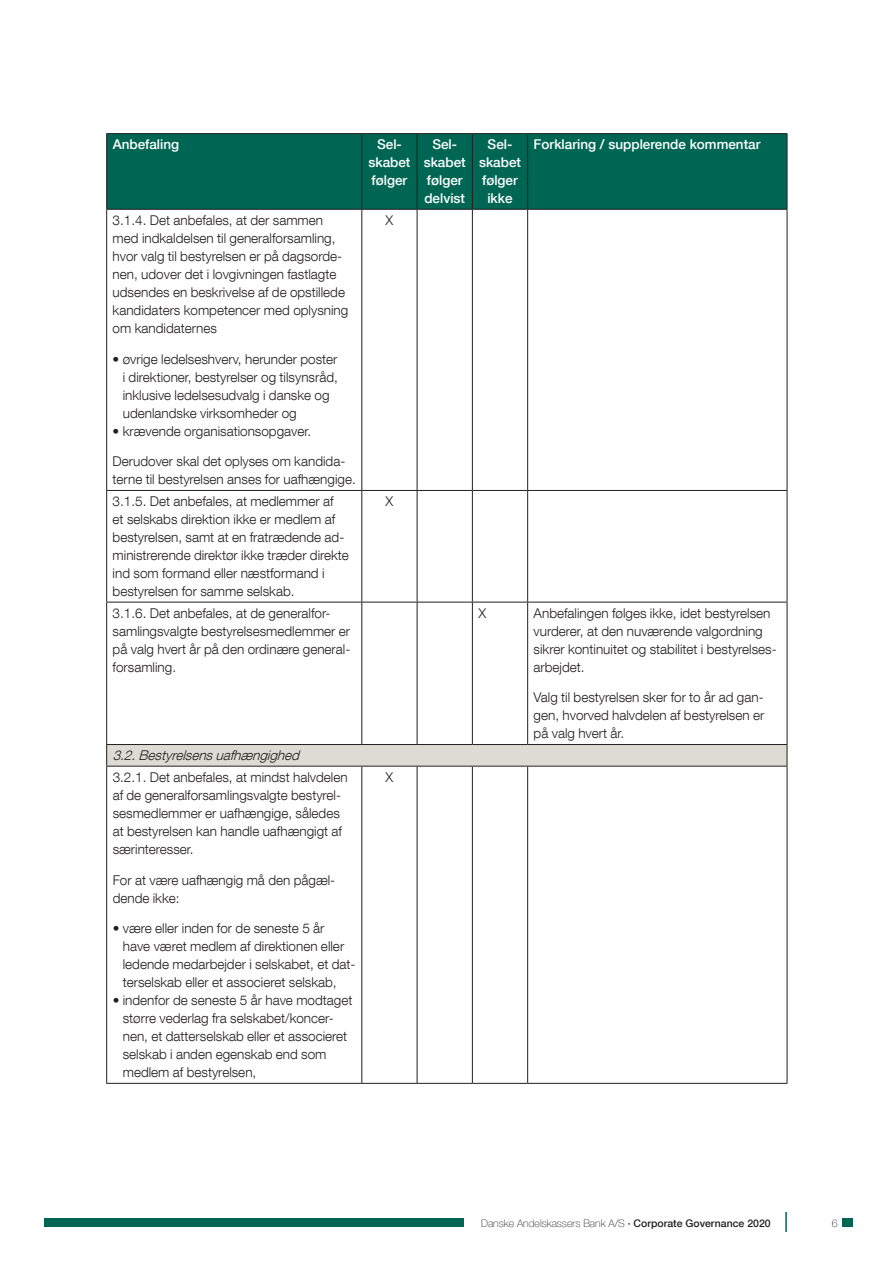
<style>
.page{position:relative;width:893px;height:1263px;background:#fff}
.page>*{position:absolute;margin:0;border:0;box-sizing:border-box;transform-origin:0 0}
.t1{font:300 13.5px/18px "Helvetica Neue LT Com";color:#231f20}
.t2{font:500 13.5px/18px "Helvetica Neue LT Com";color:#fff;text-align:center}
.t3{font:italic 300 13.5px "Helvetica Neue LT Com";color:#231f20}
.t4{font:100 10.5px "Helvetica Neue LT Com";color:#231f20}
.s1{font-weight:500}
</style>
<div class="page">
<hr style="left:785px;top:1212px;width:2px;height:20px;background:#006654">
<div style="left:44px;top:1218px;width:419px;height:9px;background:#006654"></div>
<div style="left:842px;top:1218px;width:11px;height:9px;background:#006654"></div>
<div style="left:107px;top:134px;width:680px;height:75px;background:#006654"></div>
<div style="left:107px;top:744px;width:680px;height:22px;background:#dcdcd4"></div>
<hr style="left:106px;top:210px;width:1px;height:280px;background:#231f20">
<hr style="left:361px;top:210px;width:1px;height:280px;background:#231f20">
<hr style="left:417px;top:210px;width:1px;height:280px;background:#231f20">
<hr style="left:472px;top:210px;width:1px;height:280px;background:#231f20">
<hr style="left:527px;top:210px;width:1px;height:280px;background:#231f20">
<hr style="left:787px;top:210px;width:1px;height:280px;background:#231f20">
<hr style="left:106px;top:490px;width:256px;height:1px;background:#231f20">
<hr style="left:106px;top:491px;width:1px;height:111px;background:#231f20">
<hr style="left:362px;top:490px;width:55px;height:1px;background:#231f20">
<hr style="left:361px;top:491px;width:1px;height:111px;background:#231f20">
<hr style="left:417px;top:490px;width:55px;height:1px;background:#231f20">
<hr style="left:417px;top:491px;width:1px;height:111px;background:#231f20">
<hr style="left:472px;top:490px;width:56px;height:1px;background:#231f20">
<hr style="left:472px;top:491px;width:1px;height:111px;background:#231f20">
<hr style="left:528px;top:490px;width:259px;height:1px;background:#231f20">
<hr style="left:527px;top:491px;width:1px;height:111px;background:#231f20">
<hr style="left:787px;top:491px;width:1px;height:111px;background:#231f20">
<hr style="left:106px;top:602px;width:256px;height:1px;background:#231f20">
<hr style="left:106px;top:602px;width:1px;height:142px;background:#231f20">
<hr style="left:362px;top:602px;width:55px;height:1px;background:#231f20">
<hr style="left:361px;top:602px;width:1px;height:142px;background:#231f20">
<hr style="left:417px;top:602px;width:55px;height:1px;background:#231f20">
<hr style="left:417px;top:602px;width:1px;height:142px;background:#231f20">
<hr style="left:472px;top:602px;width:56px;height:1px;background:#231f20">
<hr style="left:472px;top:602px;width:1px;height:142px;background:#231f20">
<hr style="left:528px;top:602px;width:259px;height:1px;background:#231f20">
<hr style="left:527px;top:602px;width:1px;height:142px;background:#231f20">
<hr style="left:787px;top:602px;width:1px;height:142px;background:#231f20">
<hr style="left:106px;top:744px;width:256px;height:1px;background:#231f20">
<svg style="left:106px;top:745px;width:1px;height:21px"></svg>
<hr style="left:362px;top:744px;width:55px;height:1px;background:#231f20">
<hr style="left:417px;top:744px;width:55px;height:1px;background:#231f20">
<hr style="left:472px;top:744px;width:56px;height:1px;background:#231f20">
<hr style="left:528px;top:744px;width:259px;height:1px;background:#231f20">
<svg style="left:787px;top:745px;width:1px;height:21px"></svg>
<hr style="left:106px;top:766px;width:256px;height:1px;background:#231f20">
<hr style="left:106px;top:766px;width:1px;height:317px;background:#231f20">
<hr style="left:362px;top:766px;width:55px;height:1px;background:#231f20">
<hr style="left:361px;top:766px;width:1px;height:317px;background:#231f20">
<hr style="left:417px;top:766px;width:55px;height:1px;background:#231f20">
<hr style="left:417px;top:766px;width:1px;height:317px;background:#231f20">
<hr style="left:472px;top:766px;width:56px;height:1px;background:#231f20">
<hr style="left:472px;top:766px;width:1px;height:317px;background:#231f20">
<hr style="left:528px;top:766px;width:259px;height:1px;background:#231f20">
<hr style="left:527px;top:766px;width:1px;height:317px;background:#231f20">
<hr style="left:787px;top:766px;width:1px;height:317px;background:#231f20">
<hr style="left:106px;top:1083px;width:256px;height:1px;background:#231f20">
<hr style="left:362px;top:1083px;width:55px;height:1px;background:#231f20">
<hr style="left:417px;top:1083px;width:55px;height:1px;background:#231f20">
<hr style="left:472px;top:1083px;width:56px;height:1px;background:#231f20">
<hr style="left:528px;top:1083px;width:259px;height:1px;background:#231f20">
<hr style="left:106px;top:133px;width:256px;height:1px;background:#231f20">
<hr style="left:106px;top:134px;width:1px;height:75px;background:#231f20">
<hr style="left:362px;top:133px;width:55px;height:1px;background:#231f20">
<hr style="left:361px;top:134px;width:1px;height:75px;background:#231f20">
<hr style="left:417px;top:133px;width:55px;height:1px;background:#231f20">
<hr style="left:417px;top:134px;width:1px;height:75px;background:#231f20">
<hr style="left:472px;top:133px;width:56px;height:1px;background:#231f20">
<hr style="left:472px;top:134px;width:1px;height:75px;background:#231f20">
<hr style="left:528px;top:133px;width:259px;height:1px;background:#231f20">
<hr style="left:527px;top:134px;width:1px;height:75px;background:#231f20">
<hr style="left:787px;top:134px;width:1px;height:75px;background:#231f20">
<hr style="left:106px;top:209px;width:256px;height:1px;background:#231f20">
<hr style="left:362px;top:209px;width:55px;height:1px;background:#231f20">
<hr style="left:417px;top:209px;width:55px;height:1px;background:#231f20">
<hr style="left:472px;top:209px;width:56px;height:1px;background:#231f20">
<hr style="left:528px;top:209px;width:259px;height:1px;background:#231f20">
<p class="t2" style="left:113px;top:135px;width:68px">Anbefaling</p>
<p class="t2" style="left:368px;top:135px;width:44px">Sel&shy;skabet følger</p>
<p class="t2" style="left:424px;top:135px;width:44px">Sel&shy;skabet følger delvist</p>
<p class="t2" style="left:479px;top:135px;width:44px">Sel&shy;skabet følger ikke</p>
<p class="t2" style="left:534px;top:135px;width:228px">Forklaring / supplerende kommentar</p>
<p class="t1" style="left:113px;top:211px;width:237px">3.1.4. Det anbefales, at der sammen med indkaldelsen til generalforsamling, hvor valg til bestyrelsen er på dagsorde&shy;nen, udover det i lovgivningen fastlagte udsendes en beskrivelse af de opstillede kandidaters kompetencer med oplysning om kandidaternes</p>
<p class="t1" style="left:123px;top:349px;width:217px;text-indent:-10px">• øvrige ledelseshverv, herunder poster i direktioner, bestyrelser og tilsynsråd, inklusive ledelsesudvalg i danske og udenlandske virksomheder og</p>
<p class="t1" style="left:113px;top:421px;width:200px">• krævende organisationsopgaver.</p>
<p class="t1" style="left:113px;top:452px;width:245px">Derudover skal det oplyses om kandida&shy;terne til bestyrelsen anses for uafhængige.</p>
<p class="t1" style="left:386px;top:211px;width:9px">X</p>
<p class="t1" style="left:113px;top:492px;width:238px">3.1.5. Det anbefales, at medlemmer af<br>et selskabs direktion ikke er medlem af bestyrelsen, samt at en fratrædende ad&shy;ministrerende direktør ikke træder direkte ind som formand eller næstformand i bestyrelsen for samme selskab.</p>
<p class="t1" style="left:386px;top:492px;width:9px">X</p>
<p class="t1" style="left:113px;top:603px;width:239px">3.1.6. Det anbefales, at de generalfor&shy;samlingsvalgte bestyrelsesmedlemmer er på valg hvert år på den ordinære general&shy;forsamling.</p>
<p class="t1" style="left:478px;top:603px;width:9px">X</p>
<p class="t1" style="left:534px;top:603px;width:245px">Anbefalingen følges ikke, idet bestyrelsen vurderer, at den nuværende valgordning sikrer kontinuitet og stabilitet i bestyrelses&shy;arbejdet.</p>
<p class="t1" style="left:534px;top:688px;width:232px;text-align:justify">Valg til bestyrelsen sker for to år ad gan&shy;gen, hvorved halvdelen af bestyrelsen er på valg hvert år.</p>
<p class="t3" style="left:113px;top:747px;width:192px">3.2.Bestyrelsensuafhængighed</p>
<p class="t1" style="left:113px;top:768px;width:236px">3.2.1. Det anbefales, at mindst halvdelen af de generalforsamlingsvalgte bestyrel&shy;sesmedlemmer er uafhængige, således at bestyrelsen kan handle uafhængigt af særinteresser.</p>
<p class="t1" style="left:113px;top:870px;width:224px">For at være uafhængig må den pågæl&shy;dende ikke:</p>
<p class="t1" style="left:123px;top:919px;width:234px;text-indent:-10px">• være eller inden for de seneste 5 år<br>have været medlem af direktionen eller ledende medarbejder i selskabet, et dat&shy;terselskab eller et associeret selskab,</p>
<p class="t1" style="left:123px;top:991px;width:231px;text-indent:-10px">• indenfor de seneste 5 år have modtaget større vederlag fra selskabet/koncer&shy;nen, et datterselskab eller et associeret selskab i anden egenskab end som medlem af bestyrelsen,</p>
<p class="t1" style="left:386px;top:768px;width:9px">X</p>
<p class="t4" style="left:481px;top:1217px;width:291px">Danske Andelskassers Bank A/S <span class="s1">· Corporate Governance 2020</span></p>
<p class="t4" style="left:832px;top:1217px;width:7px">6</p>
</div>
